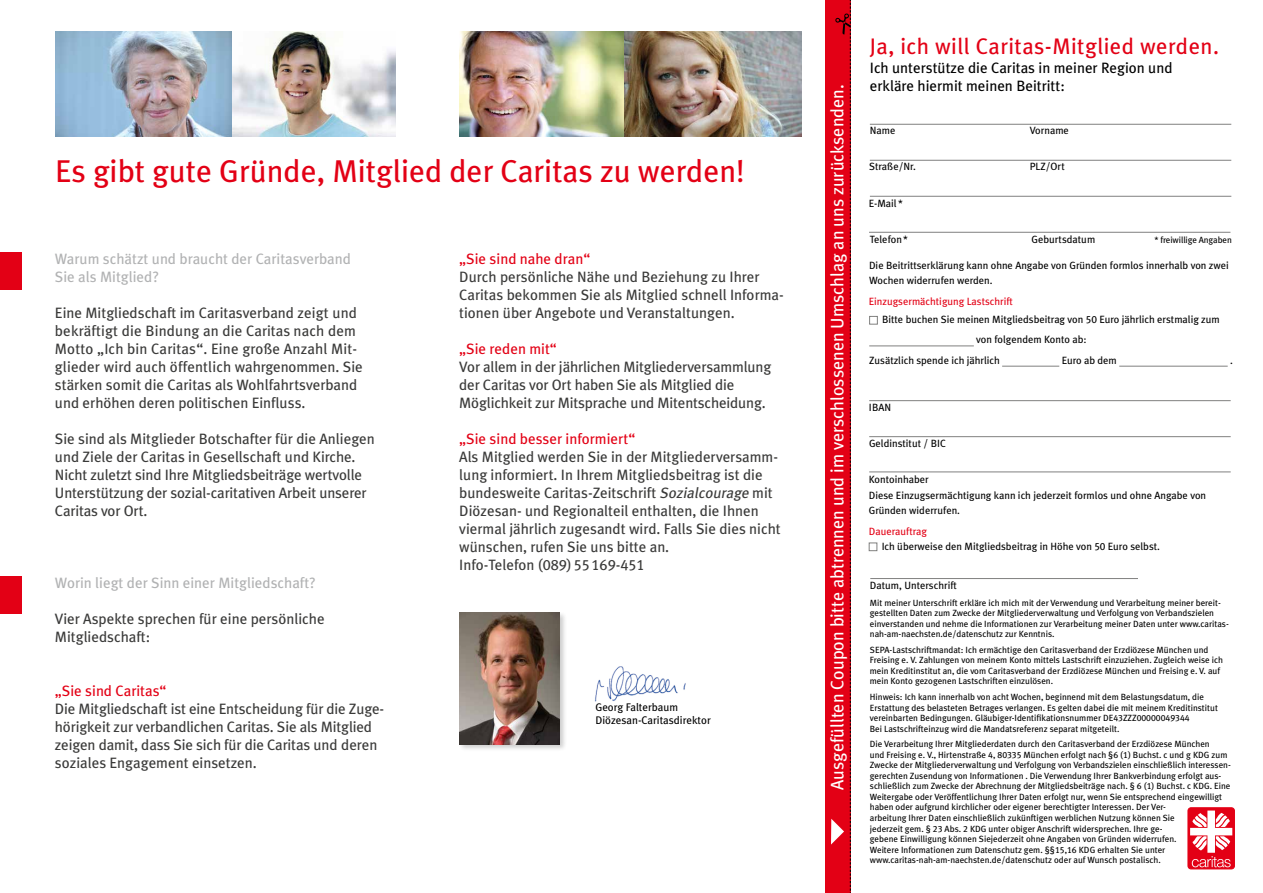
<style>
.page{position:relative;width:1263px;height:893px;background:#fff}
.page>*{position:absolute;margin:0;border:0;box-sizing:border-box;transform-origin:0 0}
.t1{font:31.5px "Meta Plus";color:#e30015}
.t2{font:22.5px "Meta Plus";letter-spacing:.02em;color:#e30015}
.t3{font:18px "Meta Plus";color:#fff}
.t4{font:15px/18px "Meta Plus";color:#3a3a39}
.t5{font:15px/18px "Meta Plus";color:#b1b2b3}
.t6{font:15px "Meta Plus";color:#e30015}
.t7{font:15px/18px "Meta Plus";color:#000}
.t8{font:15px "Meta Plus Book Caps";color:#3a3a39}
.t9{font:11.1px/13.2px "Meta Plus";color:#000}
.t10{font:10.5px/15px "Meta Plus";color:#000}
.t11{font:9px/10.5px "Meta Plus";color:#000}
.s1{font-style:italic}
.s2{font-family:"Meta Plus"}
.s3{color:#e30015}
.s4{font-family:"Meta Plus Book Caps"}
</style>
<div class="page">
<img style="left:459px;top:31px;width:342px;height:106px">
<div style="left:0;top:252px;width:21px;height:38px;background:#e30015"></div>
<div style="left:0;top:576px;width:21px;height:38px;background:#e30015"></div>
<div style="left:458px;top:611px;width:109px;height:141px;background:#000;opacity:.2"></div>
<img style="left:459px;top:613px;width:100px;height:131px">
<img style="left:594px;top:666px;width:92px;height:36px">
<div style="left:825px;top:0;width:25px;height:893px;background:#e30015"></div>
<hr style="left:870px;top:160px;width:361px;height:1px;background:#3a3a39">
<hr style="left:870px;top:196px;width:361px;height:1px;background:#3a3a39">
<hr style="left:869px;top:232px;width:361px;height:1px;background:#3a3a39">
<hr style="left:870px;top:124px;width:361px;height:1px;background:#3a3a39">
<hr style="left:869px;top:400px;width:362px;height:1px;background:#3a3a39">
<hr style="left:869px;top:436px;width:362px;height:1px;background:#3a3a39">
<hr style="left:869px;top:472px;width:362px;height:1px;background:#3a3a39">
<hr style="left:870px;top:578px;width:268px;height:1px;background:#3a3a39">
<hr style="left:869px;top:346px;width:105px;height:1px;background:#3a3a39">
<hr style="left:1002px;top:366px;width:57px;height:1px;background:#3a3a39">
<hr style="left:1119px;top:366px;width:109px;height:1px;background:#3a3a39">
<svg style="left:831px;top:0;width:20px;height:893px"></svg>
<img style="left:55px;top:31px;width:340px;height:106px">
<div style="left:1188px;top:808px;width:46px;height:61px;border:1px solid #e30015;border-radius:3px"></div>
<svg style="left:1190px;top:810px;width:42px;height:57px"></svg>
<h1 class="t1" style="left:55px;top:152px;width:691px">Es gibt gute Gründe, Mitglied der Caritas zu werden!</h1>
<h3 class="t5" style="left:55px;top:249px;width:298px">Warum schätzt und braucht der Caritasverband<br>Sie als Mitglied?</h3>
<p class="t4" style="left:55px;top:303px;width:309px">Eine Mitgliedschaft im Caritasverband zeigt und bekräftigt die Bindung an die Caritas nach dem Motto „Ich bin Caritas“. Eine große Anzahl Mit&shy;glieder wird auch öffentlich wahrgenommen. Sie stärken somit die Caritas als Wohlfahrtsverband und erhöhen deren politischen Einfluss.</p>
<h3 class="t4" style="left:55px;top:429px;width:321px">Sie sind als Mitglieder Botschafter für die Anliegen und Ziele der Caritas in Gesellschaft und Kirche.<br>Nicht zuletzt sind Ihre Mitgliedsbeiträge wertvolle Unterstützung der sozial-caritativen Arbeit unserer Caritas vor Ort.</h3>
<h3 class="t5" style="left:55px;top:573px;width:263px">Worin liegt der Sinn einer Mitgliedschaft?</h3>
<h3 class="t4" style="left:55px;top:609px;width:271px">Vier Aspekte sprechen für eine persönliche<br>Mitgliedschaft:</h3>
<h3 class="t6" style="left:459px;top:250px;width:133px">„Sie sind nahe dran“</h3>
<h3 class="t4" style="left:459px;top:267px;width:326px">Durch persönliche Nähe und Beziehung zu Ihrer<br>Caritas bekommen Sie als Mitglied schnell Informa&shy;tionen über Angebote und Veranstaltungen.</h3>
<h3 class="t6" style="left:459px;top:340px;width:99px">„Sie reden mit“</h3>
<h3 class="t4" style="left:459px;top:357px;width:314px">Vor allem in der jährlichen Mitgliederversammlung der Caritas vor Ort haben Sie als Mitglied die<br>Möglichkeit zur Mitsprache und Mitentscheidung.</h3>
<h3 class="t6" style="left:459px;top:430px;width:178px">„Sie sind besser informiert“</h3>
<p class="t4" style="left:459px;top:447px;width:323px">Als Mitglied werden Sie in der Mitgliederversamm&shy;lung informiert. In Ihrem Mitgliedsbeitrag ist die bundesweite Caritas-Zeitschrift <span class="s1">Sozialcourage</span> mit Diözesan- und Regionalteil enthalten, die Ihnen viermal jährlich zugesandt wird. Falls Sie dies nicht wünschen, rufen Sie uns bitte an.</p>
<h3 class="t8" style="left:459px;top:556px;width:187px"><span class="s2">Info-Telefon</span> (089) 55 169-451</h3>
<h3 class="t6" style="left:55px;top:682px;width:113px">„Sie sind Caritas“</h3>
<h3 class="t4" style="left:55px;top:699px;width:331px">Die Mitgliedschaft ist eine Entscheidung für die Zuge&shy;hörigkeit zur verbandlichen Caritas. Sie als Mitglied zeigen damit, dass Sie sich für die Caritas und deren soziales Engagement einsetzen.</h3>
<p class="t9" style="left:595px;top:700px;width:117px">Georg Falterbaum<br>Diözesan-Caritasdirektor</p>
<h3 class="t3" style="left:827px;top:790px;width:707px;rotate:-90deg">Ausgefüllten Coupon bitte abtrennen und im verschlossenen Umschlag an uns zurücksenden.</h3>
<h2 class="t2" style="left:870px;top:33px;width:351px">Ja, ich will Caritas-Mitglied werden.</h2>
<h3 class="t7" style="left:870px;top:59px;width:304px">Ich unterstütze die Caritas in meiner Region und erkläre hiermit meinen Beitritt:</h3>
<p class="t10" style="left:870px;top:123px;width:27px">Name</p>
<p class="t10" style="left:1030px;top:123px;width:41px">Vorname</p>
<p class="t10" style="left:869px;top:159px;width:48px">Straße/Nr.</p>
<p class="t10" style="left:1030px;top:159px;width:37px">PLZ/Ort</p>
<p class="t10" style="left:869px;top:195px;width:36px">E-Mail *</p>
<p class="t10" style="left:870px;top:231px;width:40px">Telefon *</p>
<p class="t10" style="left:1031px;top:231px;width:65px">Geburtsdatum</p>
<p class="t11" style="left:1154px;top:234px;width:79px">* freiwillige Angaben</p>
<p class="t10" style="left:869px;top:258px;width:361px">Die Beitrittserklärung kann ohne Angabe von Gründen formlos innerhalb von zwei<br>Wochen widerrufen werden.</p>
<p class="t10" style="left:882px;top:292px;width:339px;line-height:18.3px;text-indent:-13px"><span class="s3">Einzugsermächtigung Lastschrift<br></span>Bitte buchen Sie meinen Mitgliedsbeitrag von <span class="s4">50</span> Euro jährlich erstmalig zum</p>
<p class="t10" style="left:869px;top:329px;width:219px;line-height:20.2px;text-indent:107px">von folgendem Konto ab:<br>Zusätzlich spende ich jährlich</p>
<p class="t10" style="left:1062px;top:352px;width:57px">Euro ab dem</p>
<p class="t10" style="left:1230px;top:352px;width:4px">.</p>
<p class="t10" style="left:869px;top:399px;width:24px">IBAN</p>
<p class="t10" style="left:869px;top:435px;width:78px">Geldinstitut / BIC</p>
<p class="t10" style="left:869px;top:471px;width:61px">Kontoinhaber</p>
<p class="t10" style="left:869px;top:487px;width:339px">Diese Einzugsermächtigung kann ich jederzeit formlos und ohne Angabe von<br>Gründen widerrufen.</p>
<p class="t10" style="left:882px;top:523px;width:280px;text-indent:-13px"><span class="s3">Dauerauftrag<br></span>Ich überweise den Mitgliedsbeitrag in Höhe von <span class="s4">50</span> Euro selbst.</p>
<p class="t10" style="left:870px;top:577px;width:89px">Datum, Unterschrift</p>
<p class="t11" style="left:870px;top:597px;width:360px">Mit meiner Unterschrift erkläre ich mich mit der Verwendung und Verarbeitung meiner bereit&shy;gestellten Daten zum Zwecke der Mitgliederverwaltung und Verfolgung von Verbandszielen einverstanden und nehme die Informationen zur Verarbeitung meiner Daten unter www.caritas&shy;nah-am-naechsten.de/datenschutz zur Kenntnis.</p>
<p class="t11" style="left:870px;top:644px;width:355px">SEPA-Lastschriftmandat: Ich ermächtige den Caritasverband der Erzdiözese München und Freising e. V. Zahlungen von meinem Konto mittels Lastschrift einzuziehen. Zugleich weise ich mein Kreditinstitut an, die vom Caritasverband der Erzdiözese München und Freising e. V. auf mein Konto gezogenen Lastschriften einzulösen.</p>
<p class="t11" style="left:870px;top:692px;width:350px">Hinweis: Ich kann innerhalb von acht Wochen, beginnend mit dem Belastungsdatum, die Erstattung des belasteten Betrages verlangen. Es gelten dabei die mit meinem Kreditinstitut vereinbarten Bedingungen. Gläubiger-Identifikationsnummer <span class="s4">DE43ZZZ00000049344<br></span>Bei Lastschrifteinzug wird die Mandatsreferenz separat mitgeteilt.</p>
<p class="t11" style="left:870px;top:739px;width:362px">Die Verarbeitung Ihrer Mitgliederdaten durch den Caritasverband der Erzdiözese München<br>und Freising e. V., Hirtenstraße <span class="s4">4, 80335</span> München erfolgt nach §<span class="s4">6 (1)</span> Buchst. c und g KDG zum Zwecke der Mitgliederverwaltung und Verfolgung von Verbandszielen einschließlich interessen&shy;gerechten Zusendung von Informationen . Die Verwendung Ihrer Bankverbindung erfolgt aus&shy;schließlich zum Zwecke der Abrechnung der Mitgliedsbeiträge nach. § <span class="s4">6 (1)</span> Buchst. c KDG. Eine Weitergabe oder Veröffentlichung Ihrer Daten erfolgt nur, wenn Sie entsprechend eingewilligt haben oder aufgrund kirchlicher oder eigener berechtigter Interessen. Der Ver-<br>arbeitung Ihrer Daten einschließlich zukünftigen werblichen Nutzung können Sie<br>jederzeit gem. § <span class="s4">23</span> Abs. <span class="s4">2</span> KDG unter obiger Anschrift widersprechen. Ihre ge-<br>gebene Einwilligung können Siejederzeit ohne Angaben von Gründen widerrufen.<br>Weitere Informationen zum Datenschutz gem. <span class="s4">§§15</span>,<span class="s4">16</span> KDG erhalten Sie unter www.caritas-nah-am-naechsten.de/datenschutz oder auf Wunsch postalisch.</p>
</div>
